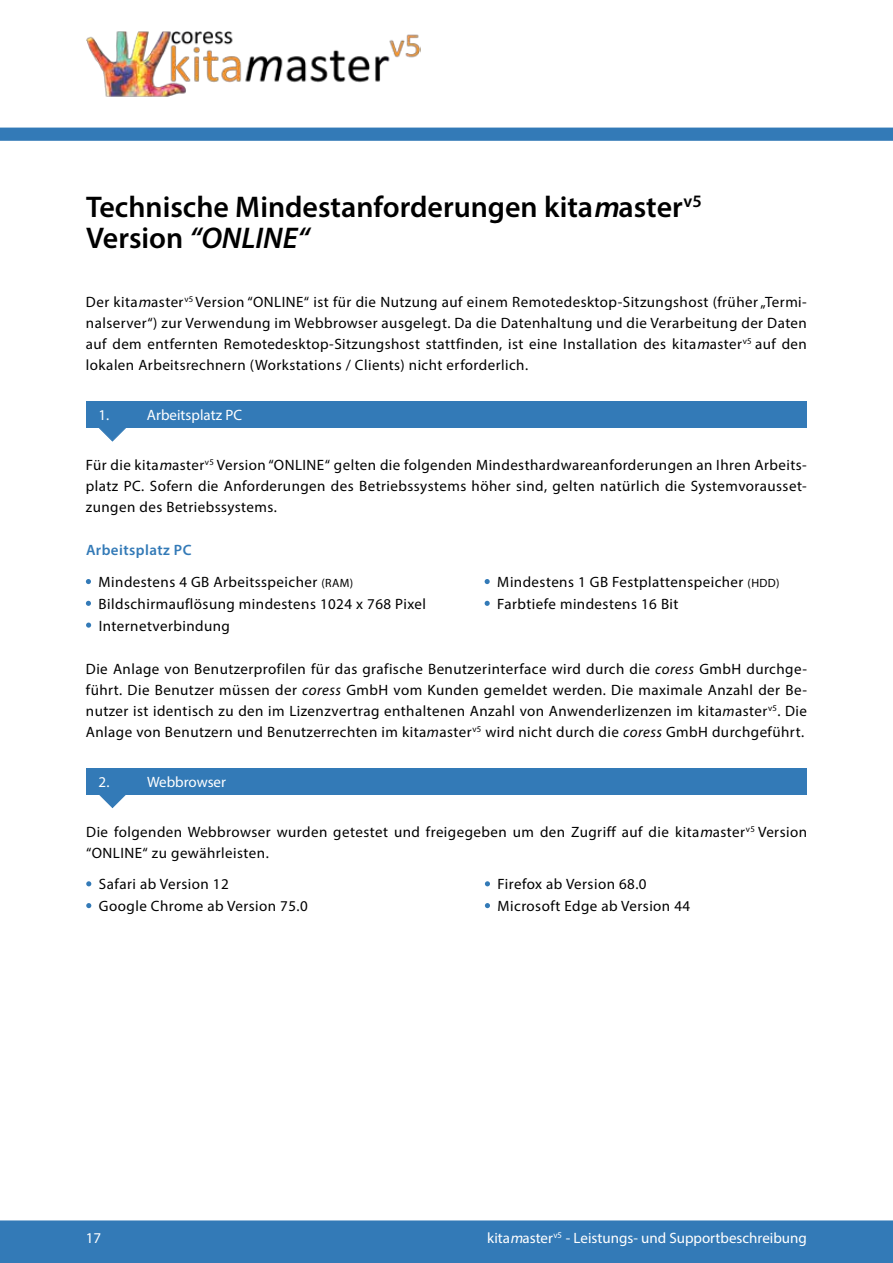
<style>
.page{position:relative;width:893px;height:1263px;background:#fff}
.page>*{position:absolute;margin:0;border:0;box-sizing:border-box;transform-origin:0 0}
.t1{font:600 30px/31.5px "Myriad Pro";color:#000}
.t2{font:15px/21px "Myriad Pro";letter-spacing:.03em;color:#000}
.t3{font:15px "Myriad Pro";color:#fff}
.s1{font-style:italic}
.s2{font-weight:600;color:#337ab7}
.s3{font-size:12px}
</style>
<div class="page">
<svg style="left:86px;top:579px;width:5px;height:5px"></svg>
<svg style="left:86px;top:601px;width:5px;height:5px"></svg>
<svg style="left:86px;top:622px;width:5px;height:6px"></svg>
<svg style="left:485px;top:579px;width:5px;height:5px"></svg>
<svg style="left:485px;top:601px;width:5px;height:5px"></svg>
<svg style="left:98px;top:427px;width:29px;height:15px"></svg>
<div style="left:86px;top:401px;width:721px;height:26px;background:#337ab7"></div>
<div style="left:0;top:1220px;width:893px;height:43px;background:#337ab7"></div>
<img style="left:86px;top:31px;width:335px;height:66px">
<svg style="left:0;top:128px;width:893px;height:13px;background:#367bb8"></svg>
<svg style="left:98px;top:794px;width:29px;height:14px"></svg>
<div style="left:86px;top:768px;width:721px;height:26px;background:#337ab7"></div>
<svg style="left:86px;top:881px;width:5px;height:5px"></svg>
<svg style="left:86px;top:903px;width:5px;height:5px"></svg>
<svg style="left:485px;top:881px;width:5px;height:5px"></svg>
<svg style="left:485px;top:903px;width:5px;height:5px"></svg>
<h1 class="t1" style="left:86px;top:190px;width:617px">Technische Mindestanforderungen kita<span class="s1">m</span>aster<sup>v5<br></sup>Version <span class="s1">“ONLINE“</span></h1>
<p class="t2" style="left:86px;top:291px;width:722px;text-align:justify">Der kita<span class="s1">m</span>aster<sup>v5</sup> Version “ONLINE“ ist für die Nutzung auf einem Remotedesktop-Sitzungshost (früher „Termi&shy;nalserver“) zur Verwendung im Webbrowser ausgelegt. Da die Datenhaltung und die Verarbeitung der Daten auf dem entfernten Remotedesktop-Sitzungshost stattfinden, ist eine Installation des kita<span class="s1">m</span>aster<sup>v5</sup> auf den lokalen Arbeitsrechnern (Workstations / Clients) nicht erforderlich.</p>
<p class="t3" style="left:99px;top:406px;width:12px">1.</p>
<p class="t3" style="left:147px;top:406px;width:97px">Arbeitsplatz PC</p>
<p class="t2" style="left:86px;top:455px;width:722px;text-align:justify">Für die kita<span class="s1">m</span>aster<sup>v5</sup> Version “ONLINE“ gelten die folgenden Mindesthardwareanforderungen an Ihren Arbeits&shy;platz PC. Sofern die Anforderungen des Betriebssystems höher sind, gelten natürlich die Systemvorausset&shy;zungen des Betriebssystems.</p>
<p class="t2" style="left:99px;top:534px;width:256px;line-height:31.7px;text-indent:-13px"><span class="s2">Arbeitsplatz PC<br></span>Mindestens 4 GB Arbeitsspeicher <span class="s3">(RAM)</span></p>
<p class="t2" style="left:99px;top:593px;width:329px">Bildschirmauflösung mindestens 1024 x 768 Pixel</p>
<p class="t2" style="left:99px;top:615px;width:133px">Internetverbindung</p>
<p class="t2" style="left:497px;top:571px;width:284px">Mindestens 1 GB Festplattenspeicher <span class="s3">(HDD)</span></p>
<p class="t2" style="left:497px;top:593px;width:183px">Farbtiefe mindestens 16 Bit</p>
<p class="t2" style="left:86px;top:658px;width:723px;text-align:justify">Die Anlage von Benutzerprofilen für das grafische Benutzerinterface wird durch die <span class="s1">coress</span> GmbH durchge&shy;führt. Die Benutzer müssen der <span class="s1">coress</span> GmbH vom Kunden gemeldet werden. Die maximale Anzahl der Be&shy;nutzer ist identisch zu den im Lizenzvertrag enthaltenen Anzahl von Anwenderlizenzen im kita<span class="s1">m</span>aster<sup>v5</sup>. Die Anlage von Benutzern und Benutzerrechten im kita<span class="s1">m</span>aster<sup>v5</sup> wird nicht durch die <span class="s1">coress</span> GmbH durchgeführt.</p>
<p class="t3" style="left:99px;top:772px;width:12px">2.</p>
<p class="t3" style="left:147px;top:772px;width:80px">Webbrowser</p>
<p class="t2" style="left:86px;top:821px;width:722px">Die folgenden Webbrowser wurden getestet und freigegeben um den Zugriff auf die kita<span class="s1">m</span>aster<sup>v5</sup> Version “ONLINE“ zu gewährleisten.</p>
<p class="t2" style="left:99px;top:874px;width:131px">Safari ab Version 12</p>
<p class="t2" style="left:498px;top:873px;width:194px;line-height:21.8px">Firefox ab Version 68.0<br>Microsoft Edge ab Version 44</p>
<p class="t2" style="left:99px;top:895px;width:210px">Google Chrome ab Version 75.0</p>
<p class="t3" style="left:86px;top:1228px;width:17px">17</p>
<p class="t3" style="left:487px;top:1228px;width:321px">kita<span class="s1">m</span>aster<sup>v5</sup> - Leistungs- und Supportbeschreibung</p>
</div>
